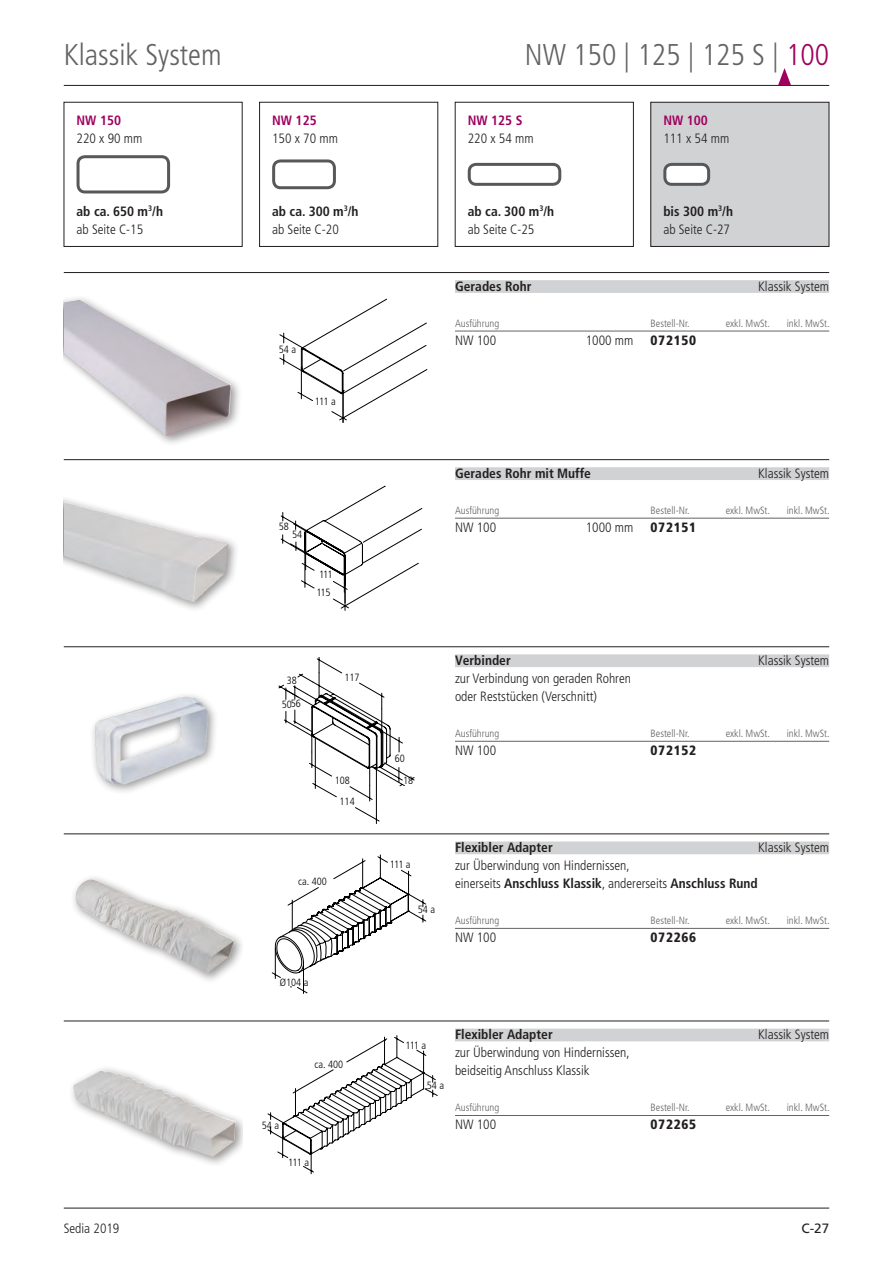
<style>
.page{position:relative;width:893px;height:1263px;background:#fff}
.page>*{position:absolute;margin:0;border:0;box-sizing:border-box;transform-origin:0 0}
.t1{font:300 condensed 30px "Frutiger";color:#636366}
.t2{font:300 condensed 13.5px/18px "Frutiger";color:#231f20}
.t3{font:700 condensed 13.5px/18px "Frutiger";color:#231f20}
.t4{font:900 condensed 13.5px "Frutiger";letter-spacing:.05em;color:#231f20}
.t5{font:700 condensed 13.5px "Frutiger";color:#9e015e}
.t6{font:13.5px "Frutiger";color:#231f20}
.t7{font:300 condensed 10.5px "Frutiger";color:#636366}
.t8{font:300 condensed 10.5px/20.7px "Frutiger";color:#000001;text-align:center}
.s1{color:#9e015e}
.s2{font-weight:300}
.s3{font-weight:700}
</style>
<div class="page">
<hr style="left:64px;top:272px;width:765px;height:1px;background:#231f20">
<hr style="left:64px;top:459px;width:765px;height:1px;background:#231f20">
<hr style="left:64px;top:646px;width:765px;height:1px;background:#231f20">
<hr style="left:64px;top:833px;width:765px;height:1px;background:#231f20">
<hr style="left:64px;top:1020px;width:765px;height:1px;background:#231f20">
<hr style="left:64px;top:85px;width:765px;height:1px;background:#231f20">
<hr style="left:64px;top:1208px;width:765px;height:1px;background:#231f20">
<div style="left:455px;top:280px;width:374px;height:13px;background:#d1d2d4"></div>
<hr style="left:455px;top:331px;width:374px;height:1px;background:#636366">
<div style="left:455px;top:467px;width:374px;height:13px;background:#d1d2d4"></div>
<hr style="left:455px;top:518px;width:374px;height:1px;background:#636366">
<div style="left:455px;top:654px;width:374px;height:13px;background:#d1d2d4"></div>
<hr style="left:455px;top:741px;width:374px;height:1px;background:#636366">
<svg style="left:778px;top:68px;width:13px;height:17px"></svg>
<svg style="left:279px;top:299px;width:148px;height:124px"></svg>
<svg style="left:281px;top:486px;width:141px;height:125px"></svg>
<svg style="left:279px;top:657px;width:135px;height:167px"></svg>
<div style="left:64px;top:294px;width:178px;height:153px;background:#231f20;opacity:.5"></div>
<img style="left:64px;top:300px;width:167px;height:136px">
<img style="left:64px;top:502px;width:165px;height:100px">
<img style="left:92px;top:695px;width:123px;height:97px">
<div style="left:455px;top:841px;width:374px;height:13px;background:#d1d2d4"></div>
<hr style="left:455px;top:928px;width:374px;height:1px;background:#636366">
<div style="left:455px;top:1028px;width:374px;height:13px;background:#d1d2d4"></div>
<hr style="left:455px;top:1115px;width:374px;height:1px;background:#636366">
<svg style="left:272px;top:854px;width:154px;height:140px"></svg>
<svg style="left:267px;top:1035px;width:171px;height:139px"></svg>
<div style="left:70px;top:874px;width:172px;height:110px;background:#231f20;opacity:.5"></div>
<img style="left:75px;top:879px;width:15px;height:19px">
<div style="left:67px;top:1065px;width:175px;height:103px;background:#231f20;opacity:.5"></div>
<img style="left:79px;top:1070px;width:22px;height:12px">
<div style="left:455px;top:102px;width:179px;height:145px;border:1px solid #231f20"></div>
<div style="left:468px;top:163px;width:93px;height:23px;border:3px solid #57585a;border-radius:7px"></div>
<div style="left:64px;top:102px;width:178px;height:145px;border:1px solid #231f20"></div>
<div style="left:259px;top:102px;width:179px;height:145px;border:1px solid #231f20"></div>
<div style="left:651px;top:102px;width:178px;height:144px;background:#d1d2d4"></div>
<div style="left:651px;top:102px;width:178px;height:145px;border:1px solid #231f20"></div>
<div style="left:77px;top:155px;width:93px;height:38px;border:3px solid #57585a;border-radius:7px"></div>
<div style="left:272px;top:159px;width:64px;height:30px;border:3px solid #57585a;border-radius:7px"></div>
<div style="left:665px;top:164px;width:44px;height:20px;background:#fff;border-radius:7px"></div>
<div style="left:663px;top:163px;width:47px;height:23px;border:3px solid #57585a;border-radius:7px"></div>
<h1 class="t1" style="left:64px;top:38px;width:159px">Klassik System</h1>
<h1 class="t1" style="left:525px;top:38px;width:306px">NW 150 | 125 | 125 S | <span class="s1">100</span></h1>
<p class="t5" style="left:77px;top:112px;width:46px">NW 150</p>
<p class="t2" style="left:77px;top:129px;width:67px">220 x 90 mm</p>
<p class="t5" style="left:272px;top:112px;width:46px">NW 125</p>
<p class="t2" style="left:272px;top:129px;width:67px">150 x 70 mm</p>
<p class="t5" style="left:468px;top:112px;width:56px">NW 125 S</p>
<p class="t2" style="left:468px;top:129px;width:67px">220 x 54 mm</p>
<p class="t5" style="left:663px;top:112px;width:46px">NW 100</p>
<p class="t2" style="left:663px;top:129px;width:67px">111 x 54 mm</p>
<p class="t3" style="left:77px;top:202px;width:88px">ab ca. 650 m<sup>3</sup>/h <span class="s2">ab Seite C-15</span></p>
<p class="t3" style="left:272px;top:202px;width:88px">ab ca. 300 m<sup>3</sup>/h <span class="s2">ab Seite C-20</span></p>
<p class="t2" style="left:663px;top:202px;width:71px"><span class="s3">bis 300 m</span><sup>3</sup><span class="s3">/h </span>ab Seite C-27</p>
<p class="t3" style="left:468px;top:202px;width:88px">ab ca. 300 m<sup>3</sup>/h <span class="s2">ab Seite C-25</span></p>
<p class="t8" style="left:279px;top:339px;width:19px">54 a</p>
<p class="t8" style="left:315px;top:391px;width:22px">111 a</p>
<p class="t3" style="left:455px;top:277px;width:78px">Gerades Rohr</p>
<p class="t2" style="left:758px;top:277px;width:73px">Klassik System</p>
<p class="t7" style="left:455px;top:317px;width:46px">Ausführung</p>
<p class="t7" style="left:651px;top:317px;width:40px">Bestell-Nr.</p>
<p class="t7" style="left:726px;top:317px;width:46px">exkl. MwSt.</p>
<p class="t7" style="left:787px;top:317px;width:44px">inkl. MwSt.</p>
<p class="t2" style="left:455px;top:331px;width:43px">NW 100</p>
<p class="t2" style="left:586px;top:331px;width:49px">1000 mm</p>
<p class="t4" style="left:651px;top:332px;width:47px">072150</p>
<p class="t8" style="left:279px;top:516px;width:12px">58</p>
<p class="t8" style="left:292px;top:524px;width:12px">54</p>
<p class="t8" style="left:319px;top:564px;width:15px">111</p>
<p class="t8" style="left:316px;top:582px;width:16px">115</p>
<p class="t3" style="left:455px;top:464px;width:138px">Gerades Rohr mit Muffe</p>
<p class="t2" style="left:758px;top:464px;width:73px">Klassik System</p>
<p class="t7" style="left:455px;top:504px;width:46px">Ausführung</p>
<p class="t7" style="left:651px;top:504px;width:40px">Bestell-Nr.</p>
<p class="t7" style="left:726px;top:504px;width:46px">exkl. MwSt.</p>
<p class="t7" style="left:787px;top:504px;width:44px">inkl. MwSt.</p>
<p class="t2" style="left:455px;top:518px;width:43px">NW 100</p>
<p class="t2" style="left:586px;top:518px;width:49px">1000 mm</p>
<p class="t4" style="left:651px;top:519px;width:47px">072151</p>
<p class="t8" style="left:287px;top:670px;width:12px">38</p>
<p class="t8" style="left:282px;top:694px;width:21px">5056</p>
<p class="t8" style="left:344px;top:667px;width:17px">117</p>
<p class="t8" style="left:395px;top:748px;width:12px">60</p>
<p class="t8" style="left:335px;top:770px;width:22px">108<br>114</p>
<p class="t8" style="left:403px;top:770px;width:12px">18</p>
<p class="t8" style="left:298px;top:871px;width:30px">ca. 400</p>
<p class="t8" style="left:390px;top:854px;width:22px">111 a</p>
<p class="t8" style="left:418px;top:899px;width:19px">54 a</p>
<p class="t8" style="left:280px;top:972px;width:30px">Ø104 a</p>
<p class="t3" style="left:455px;top:651px;width:57px">Verbinder</p>
<p class="t2" style="left:758px;top:651px;width:73px">Klassik System</p>
<p class="t2" style="left:455px;top:669px;width:178px">zur Verbindung von geraden Rohren oder Reststücken (Verschnitt)</p>
<p class="t7" style="left:455px;top:727px;width:46px">Ausführung</p>
<p class="t7" style="left:651px;top:727px;width:40px">Bestell-Nr.</p>
<p class="t7" style="left:726px;top:727px;width:46px">exkl. MwSt.</p>
<p class="t7" style="left:787px;top:727px;width:44px">inkl. MwSt.</p>
<p class="t2" style="left:455px;top:741px;width:43px">NW 100</p>
<p class="t4" style="left:651px;top:742px;width:47px">072152</p>
<p class="t3" style="left:455px;top:838px;width:99px">Flexibler Adapter</p>
<p class="t2" style="left:758px;top:839px;width:73px">Klassik System</p>
<p class="t2" style="left:455px;top:857px;width:304px">zur Überwindung von Hindernissen,<br>einerseits <span class="s3">Anschluss Klassik</span>, andererseits <span class="s3">Anschluss Rund</span></p>
<p class="t7" style="left:455px;top:914px;width:46px">Ausführung</p>
<p class="t7" style="left:651px;top:914px;width:40px">Bestell-Nr.</p>
<p class="t7" style="left:726px;top:914px;width:46px">exkl. MwSt.</p>
<p class="t7" style="left:787px;top:914px;width:44px">inkl. MwSt.</p>
<p class="t2" style="left:455px;top:929px;width:43px">NW 100</p>
<p class="t4" style="left:651px;top:929px;width:47px">072266</p>
<p class="t8" style="left:314px;top:1054px;width:30px">ca. 400</p>
<p class="t8" style="left:262px;top:1115px;width:19px">54 a</p>
<p class="t8" style="left:288px;top:1152px;width:22px">111 a</p>
<p class="t8" style="left:405px;top:1035px;width:22px">111 a</p>
<p class="t8" style="left:427px;top:1075px;width:19px">54 a</p>
<p class="t3" style="left:455px;top:1025px;width:99px">Flexibler Adapter</p>
<p class="t2" style="left:758px;top:1026px;width:73px">Klassik System</p>
<p class="t2" style="left:455px;top:1044px;width:176px">zur Überwindung von Hindernissen, beidseitig Anschluss Klassik</p>
<p class="t7" style="left:455px;top:1102px;width:46px">Ausführung</p>
<p class="t7" style="left:651px;top:1102px;width:40px">Bestell-Nr.</p>
<p class="t7" style="left:726px;top:1102px;width:46px">exkl. MwSt.</p>
<p class="t7" style="left:787px;top:1102px;width:44px">inkl. MwSt.</p>
<p class="t2" style="left:455px;top:1116px;width:43px">NW 100</p>
<p class="t4" style="left:651px;top:1116px;width:47px">072265</p>
<p class="t2" style="left:64px;top:1220px;width:57px">Sedia 2019</p>
<p class="t6" style="left:801px;top:1220px;width:29px">C-27</p>
</div>
